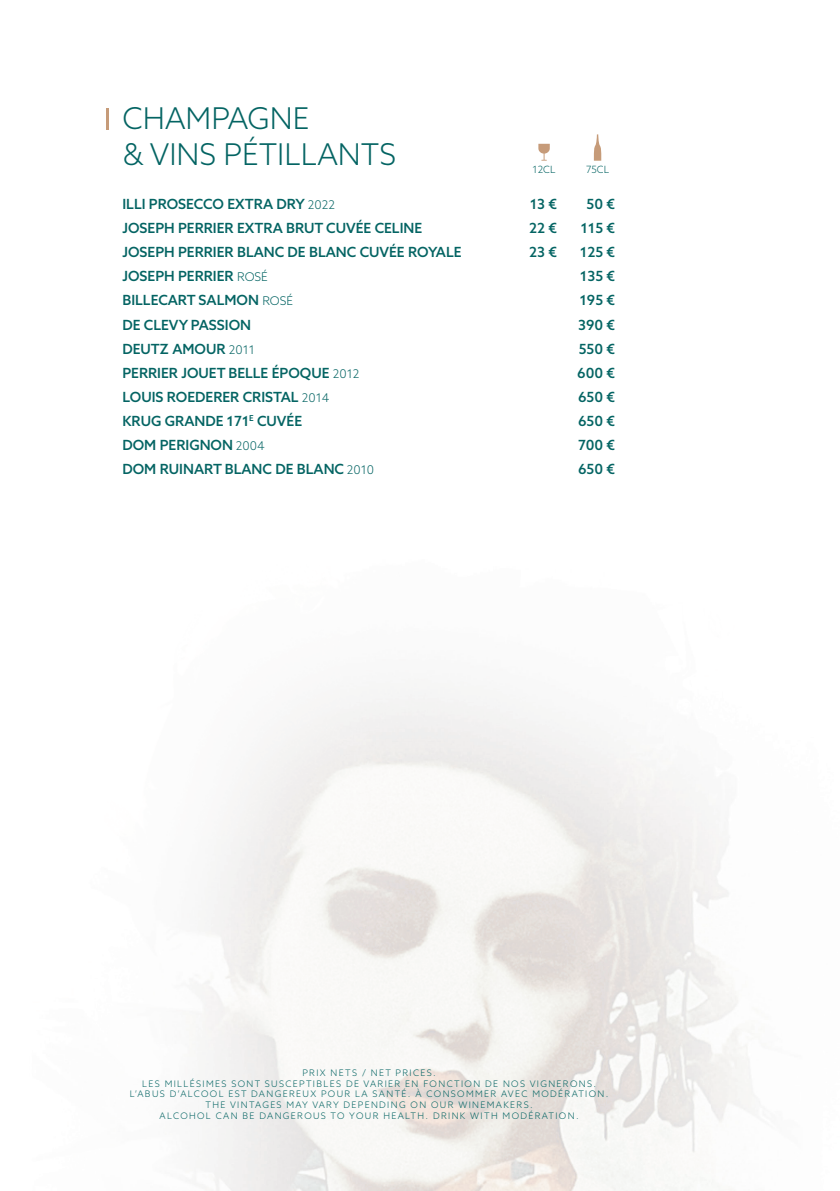
<style>
.page{position:relative;width:840px;height:1191px;background:#fff}
.page>*{position:absolute;margin:0;border:0;box-sizing:border-box;transform-origin:0 0}
.t1{font:300 30px/36px "Azo Sans";color:#046463}
.t2{font:500 14px "Azo Sans";color:#046463}
.t3{font:300 10px "Azo Sans";color:#046463}
.t4{font:300 9px/10.8px "Azo Sans";letter-spacing:.15em;color:#046463;text-align:center}
.s1{font-weight:300;font-size:12px}
</style>
<div class="page">
<img style="left:106px;top:129px;width:648px;height:1062px">
<hr style="left:106px;top:108px;width:3px;height:21px;background:#c69b79">
<svg style="left:593px;top:134px;width:8px;height:27px"></svg>
<svg style="left:538px;top:144px;width:11px;height:17px"></svg>
<p class="t1" style="left:122px;top:101px;width:275px">CHAMPAGNE<br>&amp; VINS PÉTILLANTS</p>
<p class="t2" style="left:122px;top:195px;width:214px">ILLI PROSECCO EXTRA DRY <span class="s1">2022</span></p>
<p class="t2" style="left:529px;top:195px;width:28px">13 €</p>
<p class="t2" style="left:586px;top:195px;width:30px">50 €</p>
<p class="t2" style="left:122px;top:219px;width:301px">JOSEPH PERRIER EXTRA BRUT CUVÉE CELINE</p>
<p class="t2" style="left:528px;top:219px;width:29px">22 €</p>
<p class="t2" style="left:580px;top:219px;width:35px">115 €</p>
<p class="t2" style="left:122px;top:243px;width:340px">JOSEPH PERRIER BLANC DE BLANC CUVÉE ROYALE</p>
<p class="t2" style="left:529px;top:243px;width:29px">23 €</p>
<p class="t2" style="left:580px;top:243px;width:36px">125 €</p>
<p class="t2" style="left:122px;top:267px;width:147px">JOSEPH PERRIER <span class="s1">ROSÉ</span></p>
<p class="t2" style="left:580px;top:267px;width:36px">135 €</p>
<p class="t2" style="left:122px;top:291px;width:172px">BILLECART SALMON <span class="s1">ROSÉ</span></p>
<p class="t2" style="left:579px;top:291px;width:37px">195 €</p>
<p class="t2" style="left:122px;top:315px;width:130px">DE CLEVY PASSION</p>
<p class="t2" style="left:577px;top:315px;width:38px">390 €</p>
<p class="t2" style="left:122px;top:339px;width:134px">DEUTZ AMOUR <span class="s1">2011</span></p>
<p class="t2" style="left:578px;top:339px;width:38px">550 €</p>
<p class="t2" style="left:122px;top:364px;width:238px">PERRIER JOUET BELLE ÉPOQUE <span class="s1">2012</span></p>
<p class="t2" style="left:576px;top:364px;width:39px">600 €</p>
<p class="t2" style="left:122px;top:388px;width:208px">LOUIS ROEDERER CRISTAL <span class="s1">2014</span></p>
<p class="t2" style="left:577px;top:388px;width:38px">650 €</p>
<p class="t2" style="left:122px;top:412px;width:181px">KRUG GRANDE 171<sup>E</sup> CUVÉE</p>
<p class="t2" style="left:577px;top:412px;width:38px">650 €</p>
<p class="t2" style="left:122px;top:436px;width:144px">DOM PERIGNON <span class="s1">2004</span></p>
<p class="t2" style="left:577px;top:436px;width:38px">700 €</p>
<p class="t2" style="left:122px;top:460px;width:253px">DOM RUINART BLANC DE BLANC <span class="s1">2010</span></p>
<p class="t2" style="left:577px;top:460px;width:38px">650 €</p>
<p class="t3" style="left:532px;top:163px;width:24px">12CL</p>
<p class="t3" style="left:585px;top:163px;width:25px">75CL</p>
<p class="t4" style="left:130px;top:1067px;width:480px">PRIX NETS / NET PRICES.<br>LES MILLÉSIMES SONT SUSCEPTIBLES DE VARIER EN FONCTION DE NOS VIGNERONS.<br>L’ABUS D’ALCOOL EST DANGEREUX POUR LA SANTÉ. À CONSOMMER AVEC MODÉRATION.<br>THE VINTAGES MAY VARY DEPENDING ON OUR WINEMAKERS.<br>ALCOHOL CAN BE DANGEROUS TO YOUR HEALTH. DRINK WITH MODÉRATION.</p>
</div>
